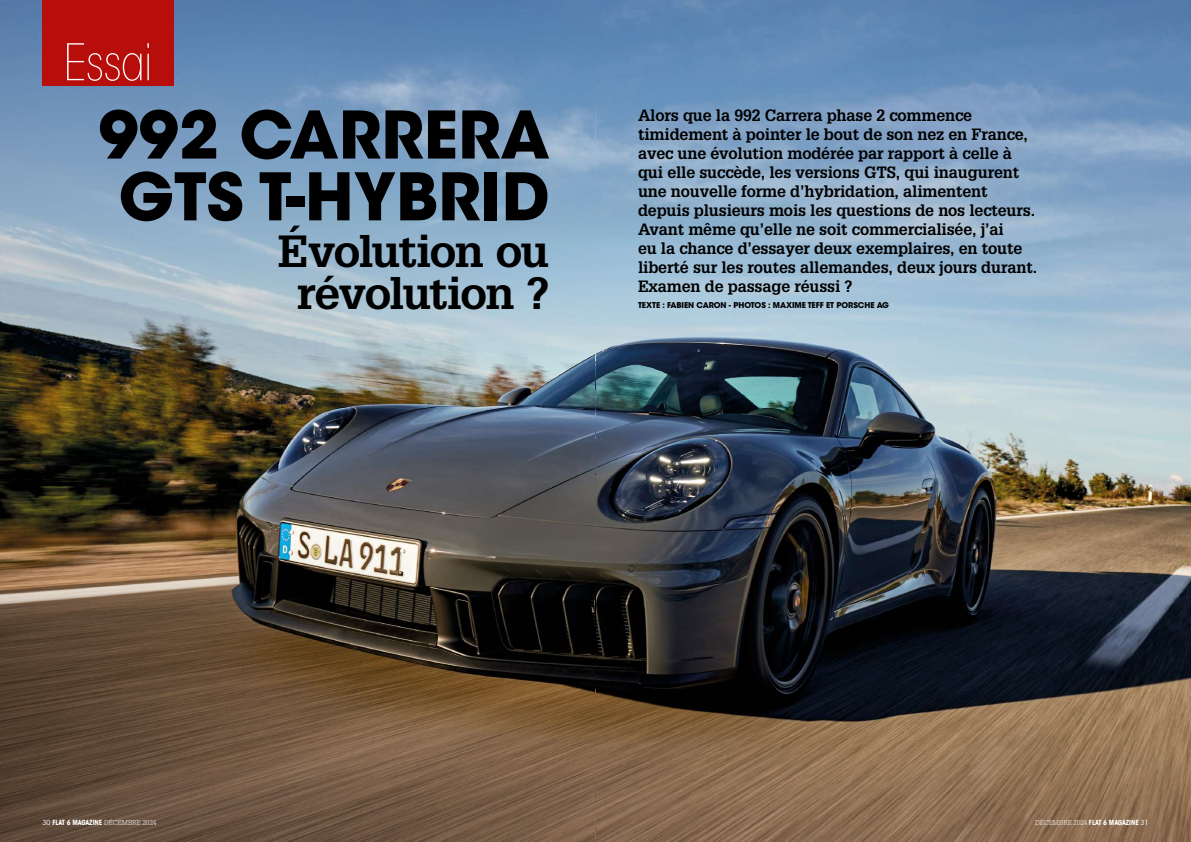
<style>
.page{position:relative;width:1191px;height:842px;background:#fff}
.page>*{position:absolute;margin:0;border:0;box-sizing:border-box;transform-origin:0 0}
.t1{font:700 65px/61.8px "ITC Avant Garde Std";color:#000;text-align:center}
.t2{font:200 condensed 50px "ITC Avant Garde Std";letter-spacing:-.025em;color:#fff}
.t3{font:700 44px/41.8px "Glypha LT Std";letter-spacing:-.035em;color:#000;text-align:center;scale:1.05 1}
.t4{font:700 16px/19px "Glypha LT Std";letter-spacing:-.01em;color:#000}
.t5{font:700 8px "ITC Avant Garde Std";letter-spacing:-.01em;color:#000}
.t6{font:700 condensed 7px "ITC Avant Garde Std";letter-spacing:-.01em;color:#fff}
.s1{font-weight:400;font-stretch:normal}
.s2{font-family:"Glypha LT Std";font-weight:300;font-stretch:normal}
</style>
<div class="page">
<img style="left:0;top:0;width:1191px;height:842px">
<img style="left:595px;top:0;width:1px;height:842px">
<div style="left:43px;top:0;width:131px;height:86px;background:#b70e0c"></div>
<h2 class="t2" style="left:64px;top:33px;width:90px">Essai</h2>
<h1 class="t1" style="left:99px;top:103px;width:452px">992 CARRERA<br>GTS T-HYBRID</h1>
<h3 class="t3" style="left:278px;top:229px;width:260px">Évolution ou révolution ?</h3>
<p class="t4" style="left:638px;top:105px;width:401px">Alors que la 992 Carrera phase 2 commence timidement à pointer le bout de son nez en France, avec une évolution modérée par rapport à celle à qui elle succède, les versions GTS, qui inaugurent une nouvelle forme d’hybridation, alimentent depuis plusieurs mois les questions de nos lecteurs.<br>Avant même qu’elle ne soit commercialisée, j’ai<br>eu la chance d’essayer deux exemplaires, en toute liberté sur les routes allemandes, deux jours durant.<br>Examen de passage réussi ?</p>
<p class="t5" style="left:638px;top:299px;width:252px">TEXTE : FABIEN CARON - PHOTOS : MAXIME TEFF ET PORSCHE AG</p>
<p class="t6" style="left:43px;top:818px;width:115px"><span class="s1">30</span> FLAT 6 MAGAZINE <span class="s2">DÉCEMBRE 2024</span></p>
<p class="t6" style="left:1035px;top:818px;width:115px"><span class="s2">DÉCEMBRE 2024</span> FLAT 6 MAGAZINE <span class="s1">31</span></p>
</div>
